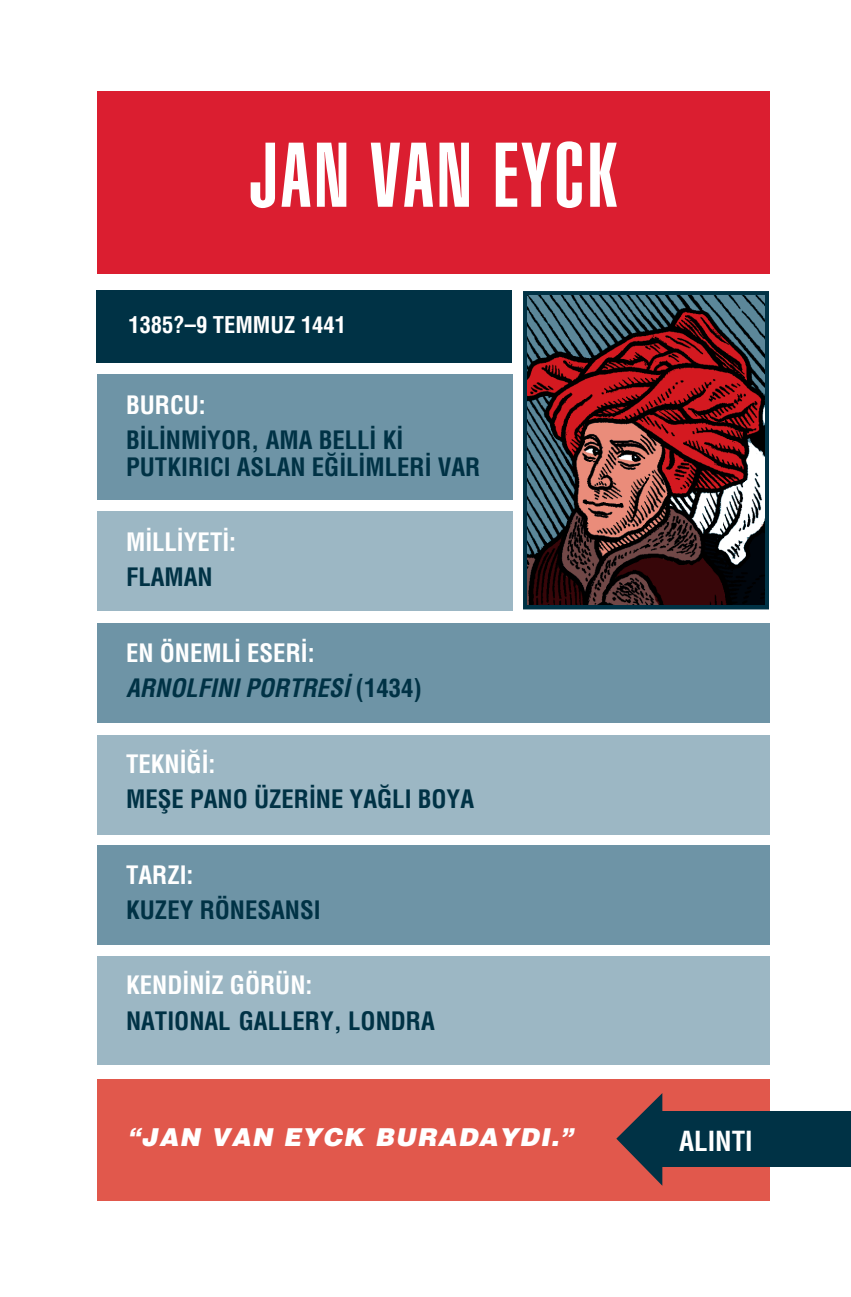
<style>
.page{position:relative;width:851px;height:1297px;background:#fff}
.page>*{position:absolute;margin:0;border:0;box-sizing:border-box;transform-origin:0 0}
.t1{font:90px "Helvetica LT Ultra Compressed";letter-spacing:.035em;color:#fff}
.t2{font:700 27px "Helvetica LT Condensed";color:#fff}
.t3{font:700 24.75px/27px "Helvetica LT Condensed";color:#003245}
.t4{font:700 24.75px "Helvetica LT Condensed";color:#fff}
.t5{font:italic 700 24.75px/35.1px "Helvetica LT Condensed";color:#003245}
.t6{font:italic 800 24.75px "Helvetica LT Black";letter-spacing:.05em;color:#fff}
.t7{font:700 22.5px "Helvetica LT Condensed";color:#fff}
.s1{font-style:normal;color:#fff}
.s2{font-style:normal}
</style>
<div class="page">
<div style="left:97px;top:955px;width:673px;height:109px;background:#9cb7c4"></div>
<div style="left:97px;top:374px;width:415px;height:126px;background:#6e94a6"></div>
<div style="left:97px;top:511px;width:415px;height:99px;background:#9cb7c4"></div>
<div style="left:97px;top:623px;width:673px;height:99px;background:#6e94a6"></div>
<div style="left:97px;top:734px;width:673px;height:100px;background:#9cb7c4"></div>
<div style="left:97px;top:844px;width:673px;height:99px;background:#6e94a6"></div>
<div style="left:97px;top:1078px;width:673px;height:122px;background:#e1584c"></div>
<div style="left:96px;top:290px;width:415px;height:73px;background:#003245"></div>
<div style="left:97px;top:91px;width:673px;height:183px;background:#db1e30"></div>
<div style="left:523px;top:291px;width:246px;height:318px;border:4px solid #003245"></div>
<img style="left:527px;top:295px;width:237px;height:309px">
<div style="left:656px;top:1111px;width:195px;height:55px;background:#003245"></div>
<svg style="left:616px;top:1093px;width:46px;height:92px"></svg>
<h1 class="t1" style="left:248px;top:143px;width:371px">JAN VAN EYCK</h1>
<p class="t7" style="left:128px;top:316px;width:219px">1385?–9 TEMMUZ 1441</p>
<p class="t4" style="left:126px;top:395px;width:81px">BURCU:</p>
<p class="t3" style="left:126px;top:428px;width:356px">BİLİNMİYOR, AMA BELLİ Kİ<br>PUTKIRICI ASLAN EĞİLİMLERİ VAR</p>
<p class="t4" style="left:126px;top:532px;width:112px">MİLLİYETİ:</p>
<p class="t3" style="left:126px;top:566px;width:88px">FLAMAN</p>
<p class="t5" style="left:126px;top:637px;width:297px"><span class="s1">EN ÖNEMLİ ESERİ:<br></span>ARNOLFINI PORTRESİ <span class="s2">(1434)</span></p>
<p class="t4" style="left:126px;top:754px;width:91px">TEKNİĞİ:</p>
<p class="t3" style="left:126px;top:787px;width:349px">MEŞE PANO ÜZERİNE YAĞLI BOYA</p>
<p class="t4" style="left:126px;top:864px;width:69px">TARZI:</p>
<p class="t3" style="left:126px;top:898px;width:196px">KUZEY RÖNESANSI</p>
<p class="t4" style="left:126px;top:975px;width:188px">KENDİNİZ GÖRÜN:</p>
<p class="t3" style="left:126px;top:1008px;width:310px">NATIONAL GALLERY, LONDRA</p>
<p class="t6" style="left:128px;top:1128px;width:446px">“JAN VAN EYCK BURADAYDI.”</p>
<p class="t2" style="left:679px;top:1130px;width:75px">ALINTI</p>
</div>
